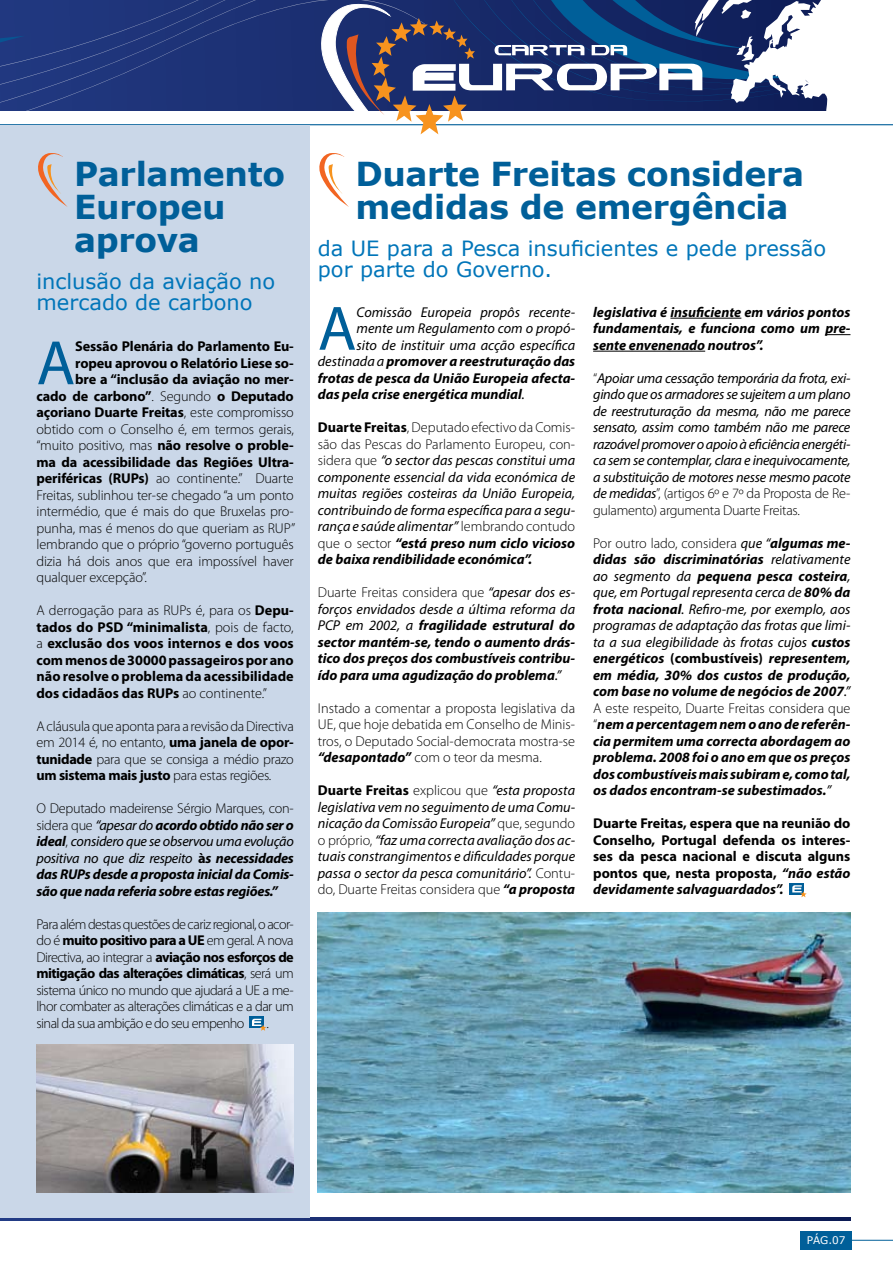
<style>
.page{position:relative;width:893px;height:1263px;background:#fff}
.page>*{position:absolute;margin:0;border:0;box-sizing:border-box;transform-origin:0 0}
.t1{font:63.15px "Myriad Pro";color:#005f99}
.t2{font:700 33px/33px "Verdana";letter-spacing:-.01em;color:#005f99}
.t3{font:21px/21px "Verdana";color:#0075b9}
.t4{font:italic 700 14.25px/16.5px "Myriad Pro";color:#000;text-align:justify}
.t5{font:italic 14.25px/16.5px "Myriad Pro";color:#000;text-align:justify}
.t6{font:300 14.25px/16.5px "Myriad Pro";letter-spacing:-.01em;color:#000;text-align:justify}
.t7{font:700 14.25px/16.5px "Myriad Pro";letter-spacing:-.01em;color:#000;text-align:justify}
.t8{font:10.5px "Verdana";color:#fff}
.s1{font-weight:300;font-style:normal}
.s2{font-weight:400}
.s3{font-style:normal}
.s4{font-style:italic}
.s5{font-weight:700;font-style:normal}
.s6{font-weight:700}
.s7{font-weight:700;font-style:italic}
.s8{font-weight:300}
</style>
<div class="page">
<svg style="left:0;top:1218px;width:850px;height:2px;background:#182c6d"></svg>
<svg style="left:26px;top:0;width:286px;height:231px;background:#384b88"></svg>
<div style="left:0;top:0;width:26px;height:111px;background:#213880"></div>
<hr style="left:0;top:124px;width:893px;height:1px;background:#005f99">
<div style="left:0;top:125px;width:309px;height:1093px;background:#cad7e8"></div>
<svg style="left:249px;top:1016px;width:15px;height:12px"></svg>
<svg style="left:252px;top:1019px;width:14px;height:12px"></svg>
<div style="left:800px;top:1231px;width:52px;height:18px;background:#005f99"></div>
<hr style="left:852px;top:1240px;width:41px;height:1px;background:#005f99">
<svg style="left:38px;top:153px;width:30px;height:54px"></svg>
<svg style="left:312px;top:0;width:581px;height:207px"></svg>
<img style="left:37px;top:1044px;width:257px;height:149px">
<hr style="left:670px;top:318px;width:71px;height:1px;background:#000">
<svg style="left:825px;top:334px;width:25px;height:1px"></svg>
<hr style="left:593px;top:351px;width:112px;height:1px;background:#000">
<div style="left:789px;top:883px;width:15px;height:12px;background:#005f99"></div>
<svg style="left:792px;top:885px;width:15px;height:12px"></svg>
<img style="left:318px;top:912px;width:532px;height:281px">
<h2 class="t2" style="left:74px;top:158px;width:213px">Parlamento<br>Europeu aprova</h2>
<h2 class="t2" style="left:355px;top:158px;width:450px">Duarte Freitas considera medidas de emergência</h2>
<h3 class="t3" style="left:318px;top:238px;width:510px">da UE para a Pesca insuficientes e pede pressão por parte do Governo.</h3>
<h3 class="t3" style="left:37px;top:271px;width:240px">inclusão da aviação no mercado de carbono</h3>
<p class="t4" style="left:593px;top:303px;width:259px">legislativa é insuficiente em vários pontos fundamentais, e funciona como um pre&shy;sente envenenado noutros”.</p>
<p class="t5" style="left:593px;top:369px;width:259px"><span class="s1">“</span>Apoiar uma cessação temporária da frota, exi&shy;gindo que os armadores se sujeitem a um plano de reestruturação da mesma, não me parece sensato, assim como também não me parece razoável promover o apoio à eficiência energéti&shy;ca sem se contemplar, clara e inequivocamente, a substituição de motores nesse mesmo pacote de medidas<span class="s1">”, (artigos 6º e 7º da Proposta de Re&shy;gulamento) argumenta Duarte Freitas.</span></p>
<p class="t4" style="left:593px;top:534px;width:259px"><span class="s1">Por outro lado, considera</span> <span class="s2">que “</span>algumas me&shy;didas são discriminatórias <span class="s2">relativamente ao segmento da</span> pequena pesca costeira<span class="s2">, que, em Portugal representa cerca de</span> 80% da frota nacional<span class="s2">. Refiro-me, por exemplo, aos programas de adaptação das frotas que limi&shy;ta a sua elegibilidade às frotas cujos</span> custos energéticos <span class="s3">(combustíveis)</span> representem, em média, 30% dos custos de produção, com base no volume de negócios de 2007<span class="s2">.” </span><span class="s1">A este respeito, Duarte Freitas considera que “</span>nem a percentagem nem o ano de referên&shy;cia permitem uma correcta abordagem ao problema. 2008 foi o ano em que os preços dos combustíveis mais subiram e, como tal, os dados encontram-se subestimados.<span class="s2">”</span></p>
<p class="t7" style="left:593px;top:815px;width:259px">Duarte Freitas, espera que na reunião do Conselho, Portugal defenda os interes&shy;ses da pesca nacional e discuta alguns pontos que, nesta proposta, <span class="s4">“não estão devidamente salvaguardados”.</span></p>
<h1 class="t1" style="left:318px;top:290px;width:40px">A</h1>
<p class="t5" style="left:356px;top:303px;width:220px">Comissão Europeia propôs recente-</p>
<p class="t5" style="left:356px;top:320px;width:220px">mente um Regulamento com o propó-</p>
<p class="t5" style="left:356px;top:336px;width:220px">sito de instituir uma acção específica</p>
<p class="t4" style="left:318px;top:353px;width:259px"><span class="s2">destinada a</span> promover a reestruturação das</p>
<p class="t4" style="left:318px;top:369px;width:259px">frotas de pesca da União Europeia afecta-</p>
<p class="t4" style="left:318px;top:386px;width:208px">das pela crise energética mundial<span class="s2">.</span></p>
<p class="t5" style="left:318px;top:419px;width:259px"><span class="s5">Duarte Freitas</span><span class="s1">, Deputado efectivo da Comis&shy;são das Pescas do Parlamento Europeu, con&shy;sidera que</span> “o sector das pescas constitui uma componente essencial da vida económica de muitas regiões costeiras da União Europeia, contribuindo de forma específica para a segu&shy;rança e saúde alimentar” <span class="s1">lembrando contudo que o sector</span> <span class="s6">“está preso num ciclo vicioso de baixa rendibilidade económica”.</span></p>
<p class="t4" style="left:318px;top:584px;width:259px"><span class="s1">Duarte Freitas considera que</span> <span class="s2">“apesar dos es&shy;forços envidados desde a última reforma da PCP em 2002, a</span> fragilidade estrutural do sector mantém-se, tendo o aumento drás&shy;tico dos preços dos combustíveis contribu&shy;ído para uma agudização do problema<span class="s2">.”</span></p>
<p class="t6" style="left:318px;top:700px;width:259px">Instado a comentar a proposta legislativa da UE, que hoje debatida em Conselho de Minis&shy;tros, o Deputado Social-democrata mostra-se <span class="s7">“desapontado”</span> com o teor da mesma.</p>
<p class="t5" style="left:318px;top:782px;width:259px"><span class="s5">Duarte Freitas</span> <span class="s1">explicou que</span> “esta proposta legislativa vem no seguimento de uma Comu&shy;nicação da Comissão Europeia” <span class="s1">que, segundo o próprio,</span> “faz uma correcta avaliação dos ac&shy;tuais constrangimentos e dificuldades porque passa o sector da pesca comunitário”. <span class="s1">Contu&shy;do, Duarte Freitas considera que</span> <span class="s6">“a proposta</span></p>
<h1 class="t1" style="left:37px;top:324px;width:40px">A</h1>
<p class="t7" style="left:75px;top:338px;width:220px">Sessão Plenária do Parlamento Eu-</p>
<p class="t7" style="left:75px;top:354px;width:220px">ropeu aprovou o Relatório Liese so-</p>
<p class="t7" style="left:75px;top:371px;width:220px">bre a “inclusão da aviação no mer-</p>
<p class="t7" style="left:37px;top:387px;width:259px">cado de carbono”<span class="s8">. Segundo</span> o Deputado</p>
<p class="t7" style="left:37px;top:404px;width:259px">açoriano Duarte Freitas<span class="s8">, este compromisso</span></p>
<p class="t6" style="left:37px;top:421px;width:259px">obtido com o Conselho é, em termos gerais,</p>
<p class="t6" style="left:37px;top:437px;width:259px">“muito positivo, mas <span class="s6">não resolve o proble-</span></p>
<p class="t7" style="left:37px;top:453px;width:259px">ma da acessibilidade das Regiões Ultra-</p>
<p class="t6" style="left:37px;top:470px;width:259px"><span class="s6">periféricas (RUPs)</span> ao continente.” Duarte</p>
<p class="t6" style="left:37px;top:487px;width:259px">Freitas, sublinhou ter-se chegado “a um ponto</p>
<p class="t6" style="left:37px;top:503px;width:259px">intermédio, que é mais do que Bruxelas pro-</p>
<p class="t6" style="left:37px;top:520px;width:260px">punha, mas é menos do que queriam as RUP”</p>
<p class="t6" style="left:37px;top:536px;width:259px">lembrando que o próprio “governo português</p>
<p class="t6" style="left:37px;top:553px;width:259px">dizia há dois anos que era impossível haver</p>
<p class="t6" style="left:37px;top:569px;width:112px">qualquer excepção”.</p>
<p class="t7" style="left:37px;top:602px;width:259px"><span class="s8">A derrogação para as RUPs é, para os</span> Depu&shy;tados do PSD “minimalista<span class="s8">, pois de facto, a</span> exclusão dos voos internos e dos voos com menos de 30000 passageiros por ano não resolve o problema da acessibilidade dos cidadãos das RUPs <span class="s8">ao continente.”</span></p>
<p class="t6" style="left:37px;top:718px;width:259px">A cláusula que aponta para a revisão da Directiva em 2014 é, no entanto, <span class="s6">uma janela de opor&shy;tunidade</span> para que se consiga a médio prazo <span class="s6">um sistema mais justo</span> para estas regiões.</p>
<p class="t4" style="left:37px;top:800px;width:259px"><span class="s1">O Deputado madeirense Sérgio Marques, con&shy;sidera que</span> <span class="s2">“apesar do</span> acordo obtido não ser o ideal<span class="s1">,</span> <span class="s2">considero que se observou uma evolução positiva no que diz respeito</span> <span class="s3">à</span>s necessidades das RUPs desde a proposta inicial da Comis&shy;são que nada referia sobre estas regiões.”</p>
<p class="t6" style="left:37px;top:916px;width:259px">Para além destas questões de cariz regional, o acor&shy;do é <span class="s6">muito positivo para a UE</span> em geral. A nova Directiva, ao integrar a <span class="s6">aviação nos esforços de mitigação das alterações climáticas</span>, será um sistema único no mundo que ajudará a UE a me&shy;lhor combater as alterações climáticas e a dar um sinal da sua ambição e do seu empenho</p>
<p class="t6" style="left:266px;top:1015px;width:4px">.</p>
<p class="t8" style="left:807px;top:1234px;width:40px">PÁG.07</p>
</div>
